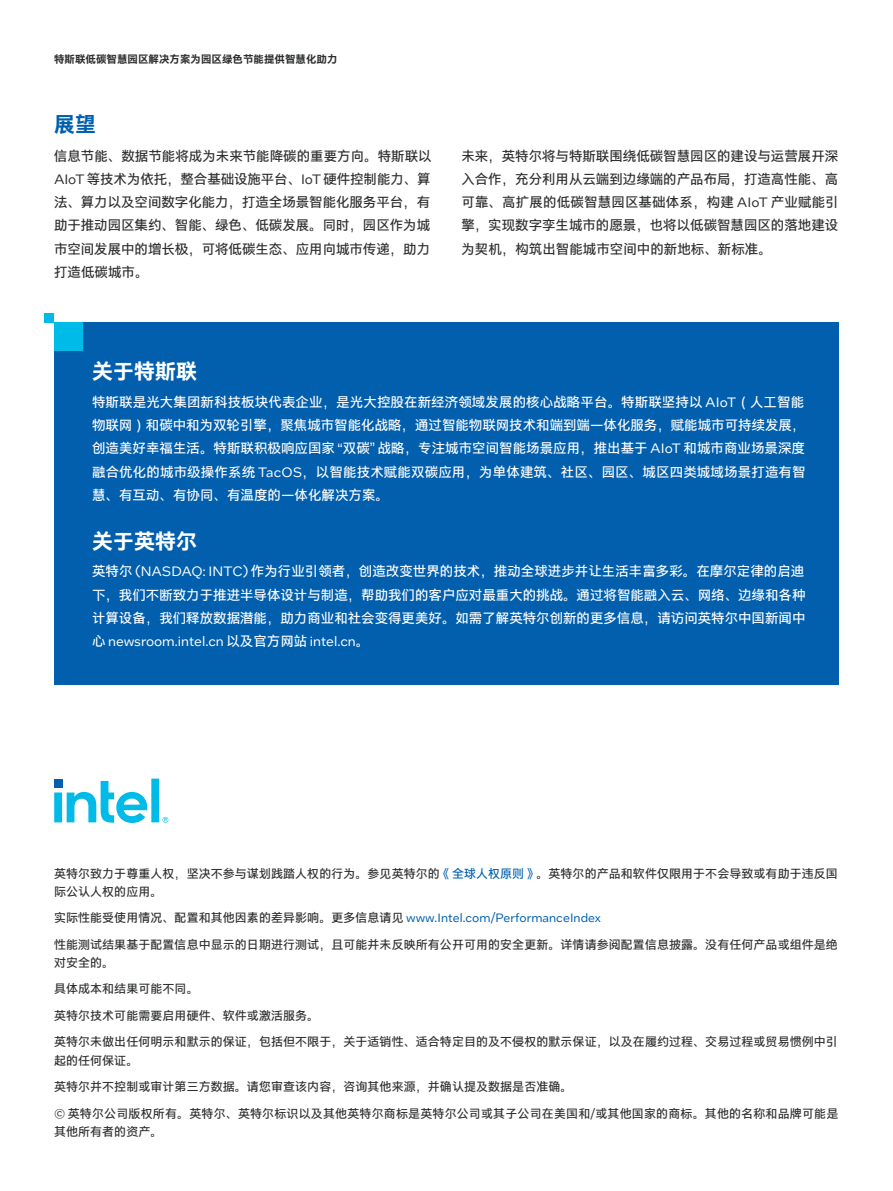
<style>
.page{position:relative;width:893px;height:1191px;background:#fff}
.page>*{position:absolute;margin:0;border:0;box-sizing:border-box;transform-origin:0 0}
.一级标题{font:700 21px "Intel Clear Hans";color:#fff}
.一级标题-2{font:700 21px "Intel Clear Hans";color:#015fae}
.正文{font:13.5px/23.2px "Intel Clear Hans";color:#fff;text-align:justify}
.正文-2{font:13.5px/23.2px "Intel Clear Hans";letter-spacing:-.005em;color:#2d2f2e;text-align:justify}
.t1{font:12px/18px "Intel Clear Hans";letter-spacing:.005em;color:#2d2f2e}
.t2{font:12px "Intel One Text";letter-spacing:.005em;color:#015fae}
.t3{font:700 10.5px "Intel Clear Hans";color:#2d2f2e}
.s1{font-family:"Intel One Text"}
.s2{color:#015fae}
.s3{font-family:"Intel Clear Hans";color:#2d2f2e}
</style>
<div class="page">
<div style="left:54px;top:322px;width:785px;height:363px;background:#015fae"></div>
<div style="left:54px;top:322px;width:28px;height:29px;background:#00bbe8"></div>
<div style="left:44px;top:313px;width:10px;height:9px;background:#00bbe8"></div>
<svg style="left:54px;top:778px;width:114px;height:45px"></svg>
<p class="t3" style="left:54px;top:53px;width:285px">特斯联低碳智慧园区解决方案为园区绿色节能提供智慧化助力</p>
<p class="一级标题-2" style="left:54px;top:112px;width:43px">展望</p>
<p class="正文-2" style="left:54px;top:144px;width:379px">信息节能、数据节能将成为未来节能降碳的重要方向。特斯联以<span class="s1">AIoT</span> 等技术为依托，整合基础设施平台、<span class="s1">IoT</span> 硬件控制能力、算法、算力以及空间数字化能力，打造全场景智能化服务平台，有助于推动园区集约、智能、绿色、低碳发展。同时，园区作为城市空间发展中的增长极，可将低碳生态、应用向城市传递，助力打造低碳城市。</p>
<p class="正文-2" style="left:461px;top:144px;width:379px">未来，英特尔将与特斯联围绕低碳智慧园区的建设与运营展开深入合作，充分利用从云端到边缘端的产品布局，打造高性能、高可靠、高扩展的低碳智慧园区基础体系，构建 <span class="s1">AIoT</span> 产业赋能引擎，实现数字孪生城市的愿景，也将以低碳智慧园区的落地建设为契机，构筑出智能城市空间中的新地标、新标准。</p>
<p class="一级标题" style="left:92px;top:359px;width:107px">关于特斯联</p>
<p class="正文" style="left:92px;top:390px;width:715px">特斯联是光大集团新科技板块代表企业，是光大控股在新经济领域发展的核心战略平台。特斯联坚持以 <span class="s1">AIoT</span>（人工智能物联网）和碳中和为双轮引擎，聚焦城市智能化战略，通过智能物联网技术和端到端一体化服务，赋能城市可持续发展，创造美好幸福生活。特斯联积极响应国家 “双碳” 战略，专注城市空间智能场景应用，推出基于 <span class="s1">AIoT</span> 和城市商业场景深度融合优化的城市级操作系统 <span class="s1">TacOS</span>，以智能技术赋能双碳应用，为单体建筑、社区、园区、城区四类城域场景打造有智慧、有互动、有协同、有温度的一体化解决方案。</p>
<p class="一级标题" style="left:92px;top:528px;width:107px">关于英特尔</p>
<p class="正文" style="left:92px;top:560px;width:715px">英特尔 <span class="s1">(NASDAQ: INTC)</span> 作为行业引领者，创造改变世界的技术，推动全球进步并让生活丰富多彩。在摩尔定律的启迪下，我们不断致力于推进半导体设计与制造，帮助我们的客户应对最重大的挑战。通过将智能融入云、网络、边缘和各种计算设备，我们释放数据潜能，助力商业和社会变得更美好。如需了解英特尔创新的更多信息，请访问英特尔中国新闻中心 <span class="s1">newsroom.intel.cn</span> 以及官方网站 <span class="s1">intel.cn</span>。</p>
<p class="t1" style="left:54px;top:864px;width:785px">英特尔致力于尊重人权，坚决不参与谋划践踏人权的行为。参见英特尔的<span class="s2">《全球人权原则》</span>。英特尔的产品和软件仅限用于不会导致或有助于违反国际公认人权的应用。</p>
<p class="t2" style="left:54px;top:910px;width:549px"><span class="s3">实际性能受使用情况、配置和其他因素的差异影响。更多信息请见</span> www.Intel.com/PerformanceIndex</p>
<p class="t1" style="left:54px;top:935px;width:785px">性能测试结果基于配置信息中显示的日期进行测试，且可能并未反映所有公开可用的安全更新。详情请参阅配置信息披露。没有任何产品或组件是绝对安全的。</p>
<p class="t1" style="left:54px;top:980px;width:146px">具体成本和结果可能不同。</p>
<p class="t1" style="left:54px;top:1006px;width:267px">英特尔技术可能需要启用硬件、软件或激活服务。</p>
<p class="t1" style="left:54px;top:1033px;width:785px">英特尔未做出任何明示和默示的保证，包括但不限于，关于适销性、适合特定目的及不侵权的默示保证，以及在履约过程、交易过程或贸易惯例中引起的任何保证。</p>
<p class="t1" style="left:54px;top:1077px;width:520px">英特尔并不控制或审计第三方数据。请您审查该内容，咨询其他来源，并确认提及数据是否准确。</p>
<p class="t1" style="left:54px;top:1104px;width:786px"><span class="s1">©</span> 英特尔公司版权所有。英特尔、英特尔标识以及其他英特尔商标是英特尔公司或其子公司在美国和<span class="s1">/</span>或其他国家的商标。其他的名称和品牌可能是其他所有者的资产。</p>
</div>
